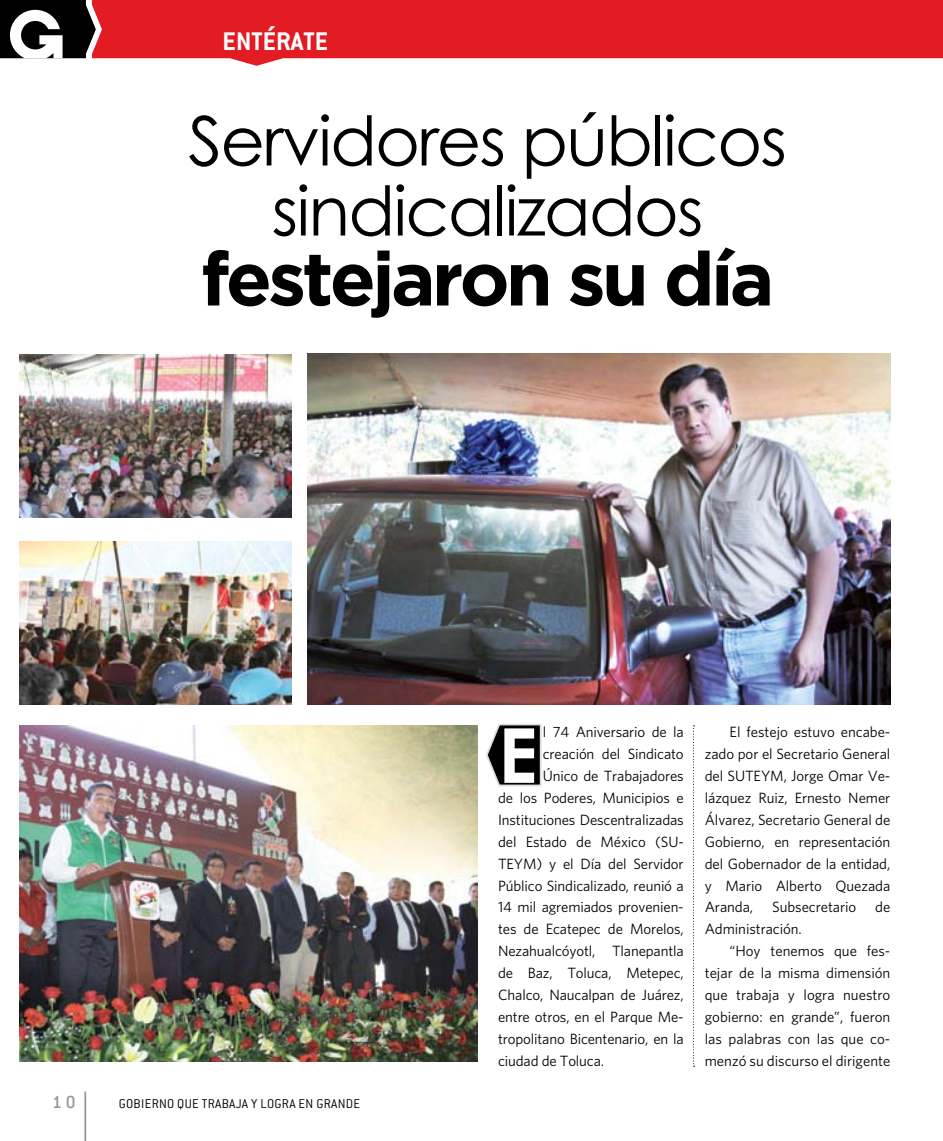
<style>
.page{position:relative;width:943px;height:1141px;background:#fff}
.page>*{position:absolute;margin:0;border:0;box-sizing:border-box;transform-origin:0 0}
.t1{font:700 75.77px "Century Gothic";color:#fff}
.t2{font:700 75.25px "Gotham";letter-spacing:-.05em;color:#000}
.t3{font:68.25px/70px "Century Gothic";letter-spacing:-.025em;color:#000;text-align:center}
.t4{font:700 28px "Conduit ITC";color:#fff}
.t5{font:500 19.25px "Conduit ITC";color:#939598}
.t6{font:14.88px/21.9px "Whitney HTF";letter-spacing:-.01em;color:#000;text-align:justify}
.t7{font:300 14px "Conduit ITC";letter-spacing:.02em;color:#000}
</style>
<div class="page">
<svg style="left:486px;top:723px;width:56px;height:64px;background:#393939"></svg>
<img style="left:20px;top:725px;width:457px;height:337px">
<img style="left:20px;top:354px;width:271px;height:164px">
<img style="left:308px;top:353px;width:582px;height:351px">
<img style="left:20px;top:541px;width:271px;height:163px">
<svg style="left:693px;top:725px;width:1px;height:342px"></svg>
<hr style="left:84px;top:1092px;width:2px;height:49px;background:#939598">
<svg style="left:92px;top:0;width:851px;height:66px;background:#e6353c"></svg>
<svg style="left:0;top:0;width:96px;height:58px"></svg>
<h3 class="t4" style="left:223px;top:24px;width:107px">ENTÉRATE</h3>
<h3 class="t3" style="left:188px;top:105px;width:600px">Servidores públicos sindicalizados</h3>
<h2 class="t2" style="left:201px;top:235px;width:575px">festejaron su día</h2>
<p class="t5" style="left:52px;top:1091px;width:25px">10</p>
<p class="t7" style="left:119px;top:1096px;width:243px">GOBIERNO QUE TRABAJA Y LOGRA EN GRANDE</p>
<h1 class="t1" style="left:498px;top:708px;width:41px">E</h1>
<p class="t6" style="left:543px;top:721px;width:142px">l 74 Aniversario de la</p>
<p class="t6" style="left:543px;top:743px;width:142px">creación del Sindicato</p>
<p class="t6" style="left:543px;top:765px;width:142px">Único de Trabajadores</p>
<p class="t6" style="left:498px;top:787px;width:187px">de los Poderes, Municipios e</p>
<p class="t6" style="left:498px;top:808px;width:187px">Instituciones Descentralizadas</p>
<p class="t6" style="left:498px;top:830px;width:187px">del Estado de México (SU-</p>
<p class="t6" style="left:498px;top:852px;width:187px">TEYM) y el Día del Servidor</p>
<p class="t6" style="left:498px;top:874px;width:187px">Público Sindicalizado, reunió a</p>
<p class="t6" style="left:498px;top:896px;width:187px">14 mil agremiados provenien-</p>
<p class="t6" style="left:498px;top:918px;width:187px">tes de Ecatepec de Morelos,</p>
<p class="t6" style="left:498px;top:940px;width:187px">Nezahualcóyotl, Tlanepantla</p>
<p class="t6" style="left:498px;top:962px;width:187px">de Baz, Toluca, Metepec,</p>
<p class="t6" style="left:498px;top:983px;width:187px">Chalco, Naucalpan de Juárez,</p>
<p class="t6" style="left:498px;top:1005px;width:187px">entre otros, en el Parque Me-</p>
<p class="t6" style="left:498px;top:1027px;width:187px">tropolitano Bicentenario, en la</p>
<p class="t6" style="left:498px;top:1049px;width:107px">ciudad de Toluca.</p>
<p class="t6" style="left:704px;top:721px;width:187px;text-indent:25px">El festejo estuvo encabe&shy;zado por el Secretario General del SUTEYM, Jorge Omar Ve&shy;lázquez Ruiz, Ernesto Nemer Álvarez, Secretario General de Gobierno, en representación del Gobernador de la entidad, y Mario Alberto Quezada Aranda,</p>
<p class="t6" style="left:772px;top:896px;width:86px">Subsecretario</p>
<p class="t6" style="left:875px;top:896px;width:17px">de</p>
<p class="t6" style="left:704px;top:918px;width:99px">Administración.</p>
<p class="t6" style="left:729px;top:940px;width:162px">“Hoy tenemos que fes-</p>
<p class="t6" style="left:704px;top:962px;width:187px">tejar de la misma dimensión</p>
<p class="t6" style="left:704px;top:983px;width:187px">que trabaja y logra nuestro</p>
<p class="t6" style="left:704px;top:1005px;width:187px">gobierno: en grande”, fueron</p>
<p class="t6" style="left:704px;top:1027px;width:187px">las palabras con las que co-</p>
<p class="t6" style="left:704px;top:1049px;width:187px">menzó su discurso el dirigente</p>
</div>
